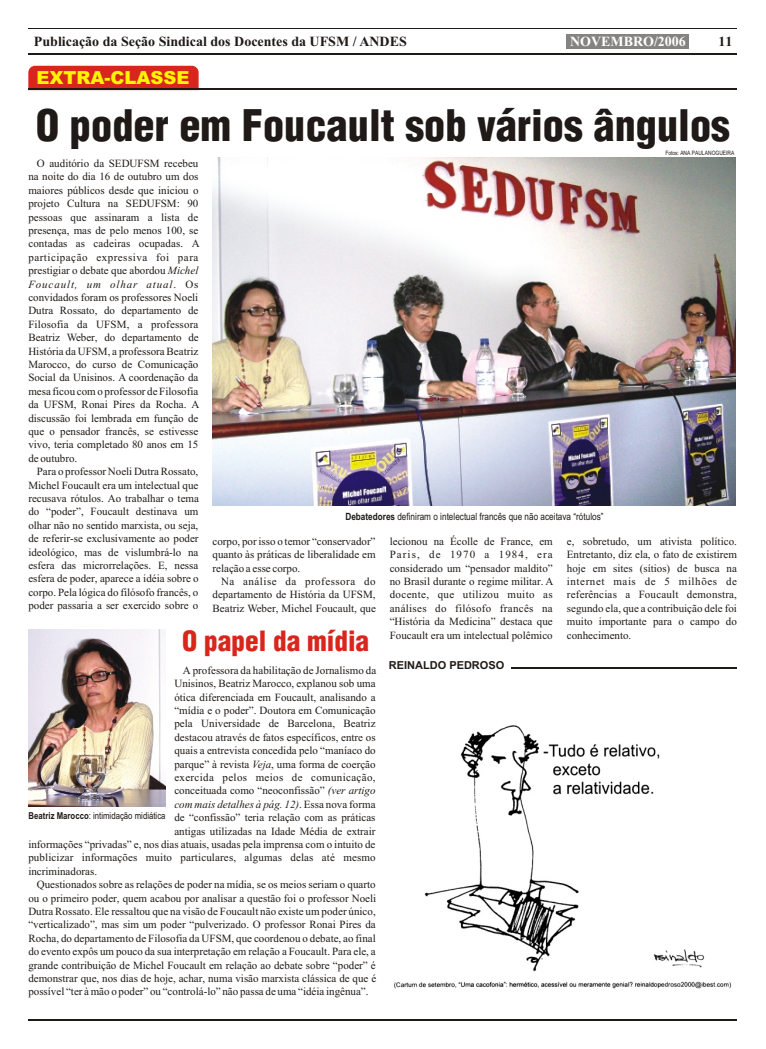
<style>
.page{position:relative;width:766px;height:1049px;background:#fff}
.page>*{position:absolute;margin:0;border:0;box-sizing:border-box;transform-origin:0 0}
.t1{font:900 42.4px "Switzerland Cond";color:#1f1a17}
.t2{font:900 27.3px "Switzerland Cond";color:#d9261c}
.t3{font:900 18px "Arial";color:#fff500}
.t4{font:700 14px "Times New Roman";color:#1f1a17}
.t5{font:700 14px "Times New Roman";color:#fff}
.t6{font:11px/13.4px "Times New Roman";color:#1f1a17;text-align:justify}
.t7{font:italic 11px "Times New Roman";color:#1f1a17}
.t8{font:11px "Times New Roman";letter-spacing:.03em;color:#1f1a17}
.t9{font:700 11px "Arial";color:#1f1a17}
.t10{font:10px "Arial Narrow";color:#1f1a17}
.t11{font:9.5px "Arial Narrow";color:#1f1a17}
.t12{font:6px "Arial Narrow";color:#1f1a17}
.s1{font-style:italic}
.s2{font-weight:700}
.s3{font-style:normal}
</style>
<div class="page">
<img style="left:29px;top:629px;width:136px;height:177px">
<img style="left:394px;top:725px;width:338px;height:264px">
<img style="left:213px;top:157px;width:523px;height:349px">
<div style="left:28px;top:66px;width:171px;height:22px;background:#d9261c"></div>
<hr style="left:28px;top:1019px;width:709px;height:2px;background:#1f1a17">
<hr style="left:28px;top:29px;width:709px;height:1px;background:#1f1a17">
<hr style="left:28px;top:53px;width:709px;height:2px;background:#1f1a17">
<div style="left:566px;top:34px;width:123px;height:14px;background:#858282"></div>
<hr style="left:28px;top:88px;width:709px;height:2px;background:#1f1a17">
<hr style="left:511px;top:668px;width:226px;height:1px;background:#1f1a17">
<p class="t5" style="left:570px;top:36px;width:117px">NOVEMBRO/2006</p>
<p class="t4" style="left:34px;top:37px;width:374px">Publicação da Seção Sindical dos Docentes da UFSM / ANDES</p>
<p class="t4" style="left:718px;top:37px;width:15px">11</p>
<h3 class="t3" style="left:37px;top:72px;width:154px">EXTRA-CLASSE</h3>
<h1 class="t1" style="left:36px;top:109px;width:696px">O poder em Foucault sob vários ângulos</h1>
<p class="t12" style="left:665px;top:150px;width:71px">Fotos: ANA PAULANOGUEIRA</p>
<p class="t6" style="left:28px;top:158px;width:173px;text-indent:9px">O auditório da SEDUFSM recebeu na noite do dia 16 de outubro um dos maiores públicos desde que iniciou o projeto Cultura na SEDUFSM: 90 pessoas que assinaram a lista de presença, mas de pelo menos 100, se contadas as cadeiras ocupadas. A participação expressiva foi para prestigiar o debate que abordou <span class="s1">Michel Foucault, um olhar atual</span>. Os convidados foram os professores Noeli Dutra Rossato, do departamento de Filosofia da UFSM, a professora Beatriz Weber, do departamento de História da UFSM, a professora Beatriz Marocco, do curso de Comunicação Social da Unisinos. A coordenação da mesa ficou com o professor de Filosofia da UFSM, Ronai Pires da Rocha. A discussão foi lembrada em função de que o pensador francês, se estivesse vivo, teria completado 80 anos em 15 de outubro.</p>
<p class="t6" style="left:28px;top:466px;width:172px;text-indent:9px">Para o professor Noeli Dutra Rossato, Michel Foucault era um intelectual que recusava rótulos. Ao trabalhar o tema do “poder”, Foucault destinava um olhar não no sentido marxista, ou seja, de referir-se exclusivamente ao poder ideológico, mas de vislumbrá-lo na esfera das microrrelações. E, nessa esfera de poder, aparece a idéia sobre o corpo. Pela lógica do filósofo francês, o poder passaria a ser exercido sobre o</p>
<p class="t10" style="left:345px;top:513px;width:260px"><span class="s2">Debatedores</span> definiram o intelectual francês que não aceitava “rótulos”</p>
<p class="t6" style="left:390px;top:536px;width:165px">lecionou na Écolle de France, em Paris, de 1970 a 1984, era considerado um “pensador maldito” no Brasil durante o regime militar. A docente, que utilizou muito as análises do filósofo francês na “História da Medicina” destaca que Foucault era um intelectual polêmico</p>
<p class="t6" style="left:567px;top:536px;width:172px">e, sobretudo, um ativista político.<br>Entretanto, diz ela, o fato de existirem hoje em sites (sítios) de busca na internet mais de 5 milhões de referências a Foucault demonstra, segundo ela, que a contribuição dele foi muito importante para o campo do conhecimento.</p>
<p class="t6" style="left:213px;top:536px;width:164px">corpo, por isso o temor “conservador” quanto às práticas de liberalidade em relação a esse corpo.</p>
<p class="t6" style="left:213px;top:576px;width:165px;text-indent:9px">Na análise da professora do departamento de História da UFSM, Beatriz Weber, Michel Foucault, que</p>
<h2 class="t2" style="left:182px;top:629px;width:189px">O papel da mídia</h2>
<p class="t6" style="left:183px;top:664px;width:195px">A professora da habilitação de Jornalismo da</p>
<p class="t6" style="left:174px;top:678px;width:203px">Unisinos, Beatriz Marocco, explanou sob uma</p>
<p class="t6" style="left:174px;top:691px;width:203px">ótica diferenciada em Foucault, analisando a</p>
<p class="t6" style="left:174px;top:705px;width:203px">“mídia e o poder”. Doutora em Comunicação</p>
<p class="t6" style="left:174px;top:718px;width:203px">pela Universidade de Barcelona, Beatriz</p>
<p class="t6" style="left:174px;top:731px;width:203px">destacou através de fatos específicos, entre os</p>
<p class="t6" style="left:174px;top:745px;width:203px">quais a entrevista concedida pelo “maníaco do</p>
<p class="t6" style="left:174px;top:758px;width:203px">parque” à revista <span class="s1">Veja</span>, uma forma de coerção</p>
<p class="t8" style="left:174px;top:773px;width:203px">exercida pelos meios de comunicação,</p>
<p class="t6" style="left:174px;top:785px;width:203px">conceituada como “neoconfissão” <span class="s1">(ver artigo</span></p>
<p class="t7" style="left:174px;top:800px;width:203px">com mais detalhes à pág. 12)<span class="s3">. Essa nova forma</span></p>
<p class="t6" style="left:174px;top:812px;width:203px">de “confissão” teria relação com as práticas</p>
<p class="t6" style="left:174px;top:825px;width:203px">antigas utilizadas na Idade Média de extrair</p>
<p class="t6" style="left:28px;top:839px;width:349px">informações “privadas” e, nos dias atuais, usadas pela imprensa com o intuito de</p>
<p class="t6" style="left:28px;top:852px;width:349px">publicizar informações muito particulares, algumas delas até mesmo</p>
<p class="t6" style="left:28px;top:865px;width:70px">incriminadoras.</p>
<p class="t6" style="left:37px;top:879px;width:340px">Questionados sobre as relações de poder na mídia, se os meios seriam o quarto</p>
<p class="t6" style="left:28px;top:892px;width:349px">ou o primeiro poder, quem acabou por analisar a questão foi o professor Noeli</p>
<p class="t6" style="left:28px;top:906px;width:349px">Dutra Rossato. Ele ressaltou que na visão de Foucault não existe um poder único,</p>
<p class="t6" style="left:28px;top:919px;width:349px">“verticalizado”, mas sim um poder “pulverizado. O professor Ronai Pires da</p>
<p class="t6" style="left:28px;top:932px;width:349px">Rocha, do departamento de Filosofia da UFSM, que coordenou o debate, ao final</p>
<p class="t6" style="left:28px;top:946px;width:349px">do evento expôs um pouco da sua interpretação em relação a Foucault. Para ele, a</p>
<p class="t6" style="left:28px;top:959px;width:349px">grande contribuição de Michel Foucault em relação ao debate sobre “poder” é</p>
<p class="t6" style="left:28px;top:973px;width:349px">demonstrar que, nos dias de hoje, achar, numa visão marxista clássica de que é</p>
<p class="t6" style="left:28px;top:986px;width:342px">possível “ter à mão o poder” ou “controlá-lo” não passa de uma “idéia ingênua”.</p>
<p class="t11" style="left:29px;top:812px;width:138px"><span class="s2">Beatriz Marocco</span>: intimidação midiática</p>
<p class="t9" style="left:389px;top:661px;width:117px">REINALDO PEDROSO</p>
</div>
